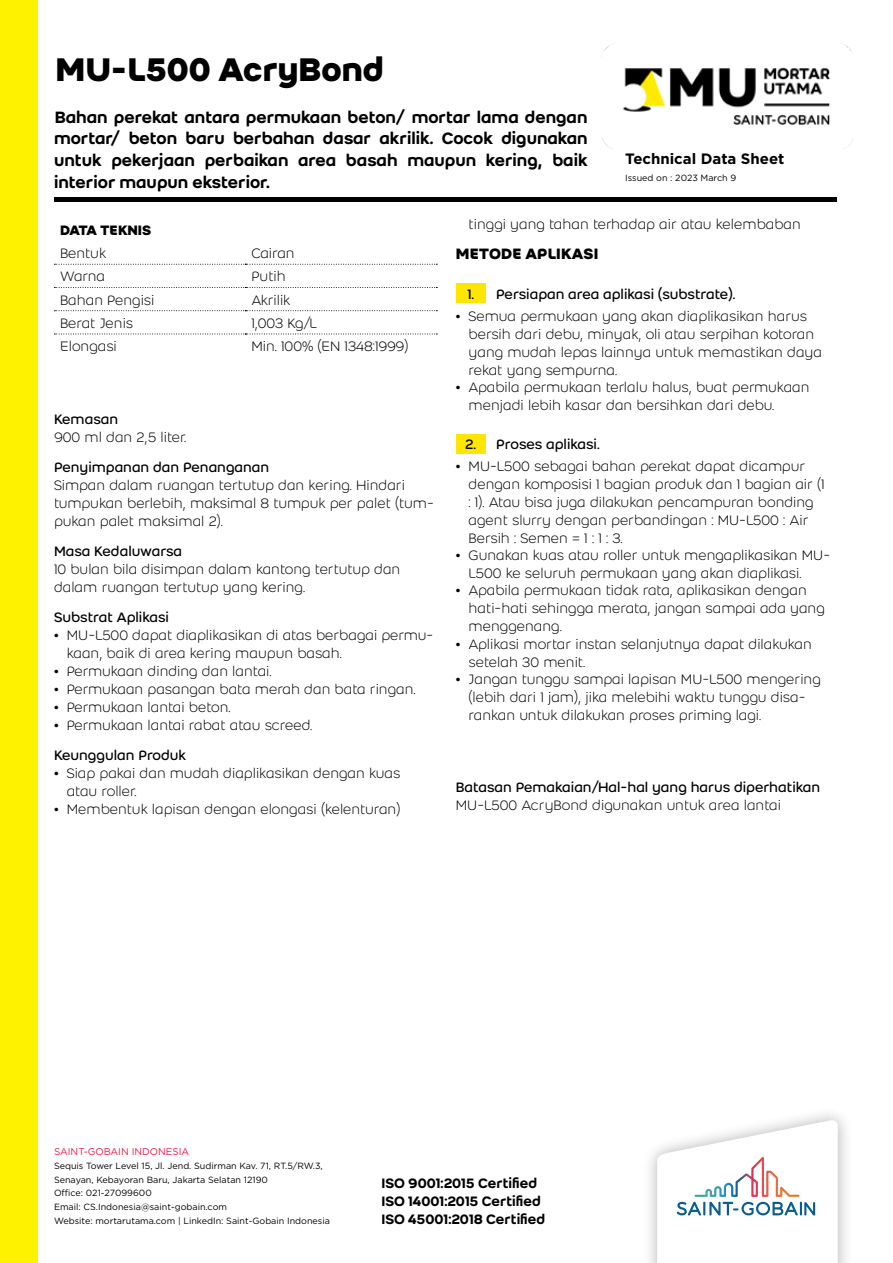
<style>
.page{position:relative;width:893px;height:1263px;background:#fff}
.page>*{position:absolute;margin:0;border:0;box-sizing:border-box;transform-origin:0 0}
.t1{font:700 36px "Weber";color:#000}
.t2{font:500 18px/21.6px "Weber";color:#000;text-align:justify}
.t3{font:700 16.5px "Weber";color:#000}
.t4{font:300 15px/18px "Weber";color:#000}
.t5{font:15px "Weber";color:#000}
.t6{font:500 15px/18px "Weber";color:#000}
.t7{font:700 15px "Gotham";color:#000}
.t8{font:700 15px "Weber";letter-spacing:-.02em;color:#000}
.t9{font:9.75px "Gotham";color:#ed1846}
.t10{font:9px/13.8px "Gotham";color:#000}
.s1{font-weight:500}
.s2{font-weight:400}
</style>
<div class="page">
<div style="left:0;top:0;width:38px;height:1263px;background:#fff200"></div>
<div style="left:642px;top:1106px;width:211px;height:157px;background:#000;opacity:.3"></div>
<svg style="left:657px;top:1119px;width:181px;height:144px"></svg>
<img style="left:601px;top:43px;width:252px;height:106px">
<svg style="left:54px;top:264px;width:383px;height:1px"></svg>
<svg style="left:54px;top:287px;width:383px;height:1px"></svg>
<svg style="left:54px;top:310px;width:383px;height:1px"></svg>
<svg style="left:54px;top:334px;width:383px;height:1px"></svg>
<div style="left:456px;top:284px;width:30px;height:19px;background:#ffe600"></div>
<div style="left:456px;top:434px;width:30px;height:20px;background:#ffe600"></div>
<div style="left:54px;top:197px;width:782px;height:5px;background:#000"></div>
<h1 class="t1" style="left:56px;top:42px;width:330px">MU-L500 AcryBond</h1>
<p class="t2" style="left:54px;top:106px;width:535px">Bahan perekat antara permukaan beton/ mortar lama dengan mortar/ beton baru berbahan dasar akrilik. Cocok digunakan untuk pekerjaan perbaikan area basah maupun kering, baik interior maupun eksterior.</p>
<p class="t8" style="left:60px;top:219px;width:93px">DATA TEKNIS</p>
<p class="t4" style="left:60px;top:244px;width:48px">Bentuk</p>
<p class="t4" style="left:251px;top:244px;width:45px">Cairan</p>
<p class="t4" style="left:60px;top:267px;width:47px">Warna</p>
<p class="t4" style="left:251px;top:267px;width:36px">Putih</p>
<p class="t4" style="left:60px;top:290px;width:96px">Bahan Pengisi</p>
<p class="t4" style="left:251px;top:290px;width:40px">Akrilik</p>
<p class="t4" style="left:60px;top:314px;width:75px">Berat Jenis</p>
<p class="t4" style="left:251px;top:314px;width:67px">1,003 Kg/L</p>
<p class="t4" style="left:60px;top:337px;width:58px">Elongasi</p>
<p class="t4" style="left:251px;top:337px;width:159px">Min. 100% (EN 1348:1999)</p>
<p class="t7" style="left:625px;top:149px;width:161px">Technical Data Sheet</p>
<p class="t10" style="left:625px;top:171px;width:113px">Issued on : 2023 March 9</p>
<p class="t4" style="left:469px;top:215px;width:334px">tinggi yang tahan terhadap air atau kelembaban</p>
<p class="t3" style="left:456px;top:241px;width:144px">METODE APLIKASI</p>
<p class="t5" style="left:467px;top:284px;width:270px">1. Persiapan area aplikasi (substrate).</p>
<p class="t4" style="left:469px;top:306px;width:355px;text-indent:-13px"><span class="s1">•</span> Semua permukaan yang akan diaplikasikan harus bersih dari debu, minyak, oli atau serpihan kotoran yang mudah lepas lainnya untuk memastikan daya rekat yang sempurna.</p>
<p class="t4" style="left:469px;top:378px;width:342px;text-indent:-13px"><span class="s1">•</span> Apabila permukaan terlalu halus, buat permukaan menjadi lebih kasar dan bersihkan dari debu.</p>
<p class="t5" style="left:465px;top:434px;width:136px">2. Proses aplikasi.</p>
<p class="t4" style="left:469px;top:457px;width:358px;text-indent:-13px"><span class="s1">•</span> MU-L500 sebagai bahan perekat dapat dicampur dengan komposisi 1 bagian produk dan 1 bagian air (1 : 1). Atau bisa juga dilakukan pencampuran bonding agent slurry dengan perbandingan : MU-L500 : Air Bersih : Semen = 1 : 1 : 3.</p>
<p class="t4" style="left:469px;top:546px;width:363px;text-indent:-13px"><span class="s1">•</span> Gunakan kuas atau roller untuk mengaplikasikan MU-<br>L500 ke seluruh permukaan yang akan diaplikasi.</p>
<p class="t4" style="left:469px;top:581px;width:358px;text-indent:-13px"><span class="s1">•</span> Apabila permukaan tidak rata, aplikasikan dengan hati-hati sehingga merata, jangan sampai ada yang menggenang.</p>
<p class="t4" style="left:469px;top:634px;width:345px;text-indent:-13px"><span class="s1">•</span> Aplikasi mortar instan selanjutnya dapat dilakukan setelah 30 menit.</p>
<p class="t4" style="left:469px;top:670px;width:354px;text-indent:-13px"><span class="s1">•</span> Jangan tunggu sampai lapisan MU-L500 mengering (lebih dari 1 jam), jika melebihi waktu tunggu disa&shy;rankan untuk dilakukan proses priming lagi.</p>
<p class="t5" style="left:54px;top:409px;width:66px">Kemasan</p>
<p class="t4" style="left:54px;top:428px;width:134px">900 ml dan 2,5 liter.</p>
<p class="t5" style="left:54px;top:457px;width:217px">Penyimpanan dan Penanganan</p>
<p class="t4" style="left:54px;top:476px;width:381px">Simpan dalam ruangan tertutup dan kering. Hindari tumpukan berlebih, maksimal 8 tumpuk per palet (tum&shy;pukan palet maksimal 2).</p>
<p class="t5" style="left:54px;top:541px;width:130px">Masa Kedaluwarsa</p>
<p class="t4" style="left:54px;top:560px;width:348px">10 bulan bila disimpan dalam kantong tertutup dan dalam ruangan tertutup yang kering.</p>
<p class="t5" style="left:54px;top:607px;width:116px">Substrat Aplikasi</p>
<p class="t4" style="left:67px;top:626px;width:368px;text-indent:-13px"><span class="s1">•</span> MU-L500 dapat diaplikasikan di atas berbagai permu&shy;kaan, baik di area kering maupun basah.</p>
<p class="t4" style="left:54px;top:662px;width:219px"><span class="s1">•</span> Permukaan dinding dan lantai.</p>
<p class="t4" style="left:54px;top:680px;width:363px"><span class="s1">•</span> Permukaan pasangan bata merah dan bata ringan.</p>
<p class="t4" style="left:54px;top:698px;width:178px"><span class="s1">•</span> Permukaan lantai beton.</p>
<p class="t4" style="left:54px;top:710px;width:260px;line-height:30px"><span class="s1">•</span> Permukaan lantai rabat atau screed.<br><span class="s2">Keunggulan Produk</span></p>
<p class="t4" style="left:67px;top:764px;width:335px;text-indent:-13px"><span class="s1">•</span> Siap pakai dan mudah diaplikasikan dengan kuas atau roller.</p>
<p class="t4" style="left:54px;top:800px;width:348px"><span class="s1">•</span> Membentuk lapisan dengan elongasi (kelenturan)</p>
<p class="t5" style="left:456px;top:776px;width:366px">Batasan Pemakaian/Hal-hal yang harus diperhatikan</p>
<p class="t4" style="left:456px;top:796px;width:327px">MU-L500 AcryBond digunakan untuk area lantai</p>
<p class="t9" style="left:54px;top:1145px;width:137px">SAINT-GOBAIN INDONESIA</p>
<p class="t10" style="left:54px;top:1158px;width:277px">Sequis Tower Level 15, Jl. Jend. Sudirman Kav. 71, RT.5/RW.3, Senayan, Kebayoran Baru, Jakarta Selatan 12190<br>Office: 021-27099600<br>Email: CS.Indonesia@saint-gobain.com<br>Website: mortarutama.com | LinkedIn: Saint-Gobain Indonesia</p>
<p class="t6" style="left:381px;top:1174px;width:165px">ISO 9001:2015 Certified<br>ISO 14001:2015 Certified<br>ISO 45001:2018 Certified</p>
</div>
